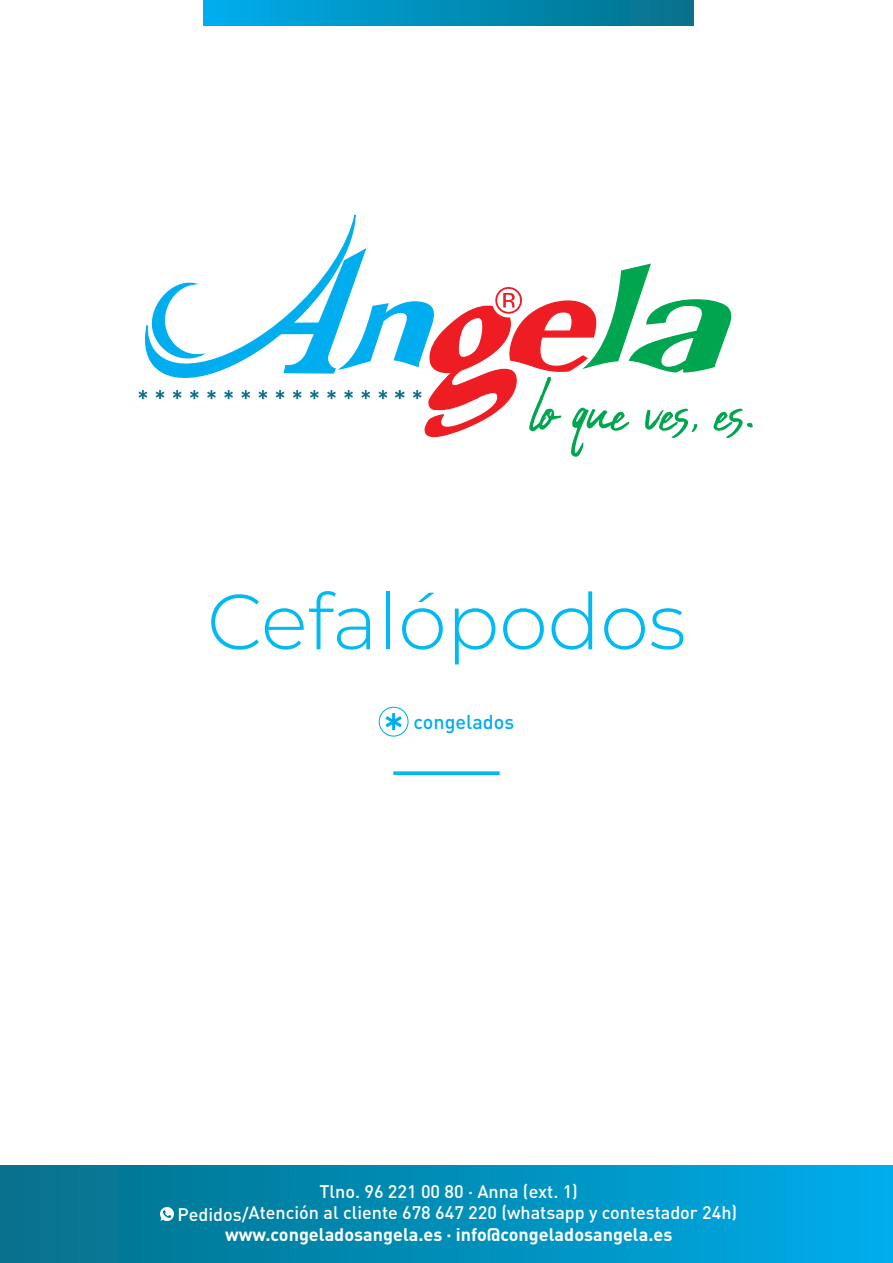
<style>
.page{position:relative;width:893px;height:1263px;background:#fff}
.page>*{position:absolute;margin:0;border:0;box-sizing:border-box;transform-origin:0 0}
.t1{font:97.95px "Abuget";letter-spacing:-.02em;color:#00a54f;scale:.95 1}
.t2{font:300 78px "Montserrat";color:#00baf1}
.códido_nav{font:500 19.8px "DIN";color:#00aeef}
.códido_nav-2{font:500 18px "DIN";color:#fff}
.t3{font:700 18px "DIN";color:#fff}
</style>
<div class="page">
<svg style="left:138px;top:214px;width:594px;height:223px"></svg>
<svg style="left:379px;top:707px;width:29px;height:29px"></svg>
<div style="left:379px;top:707px;width:30px;height:30px;border:1px solid #00aeef;border-radius:50%"></div>
<svg style="left:386px;top:713px;width:16px;height:17px"></svg>
<svg style="left:393px;top:771px;width:107px;height:4px"></svg>
<div style="left:0;top:1165px;width:893px;height:98px;background:linear-gradient(to right,#047089,#00ace9)"></div>
<svg style="left:160px;top:1208px;width:13px;height:13px"></svg>
<div style="left:203px;top:0;width:490px;height:26px;background:linear-gradient(to right,#00adeb,#047089)"></div>
<p class="t1" style="left:530px;top:355px;width:237px">lo que ves, es.</p>
<p class="t2" style="left:207px;top:569px;width:481px">Cefalópodos</p>
<p class="códido_nav" style="left:414px;top:709px;width:102px">congelados</p>
<p class="códido_nav-2" style="left:320px;top:1180px;width:260px">Tlno. 96 221 00 80 · Anna (ext. 1)</p>
<p class="códido_nav-2" style="left:178px;top:1201px;width:561px">Pedidos/Atención al cliente 678 647 220 (whatsapp y contestador 24h)</p>
<p class="t3" style="left:225px;top:1223px;width:449px">www.congeladosangela.es · info@congeladosangela.es</p>
</div>
